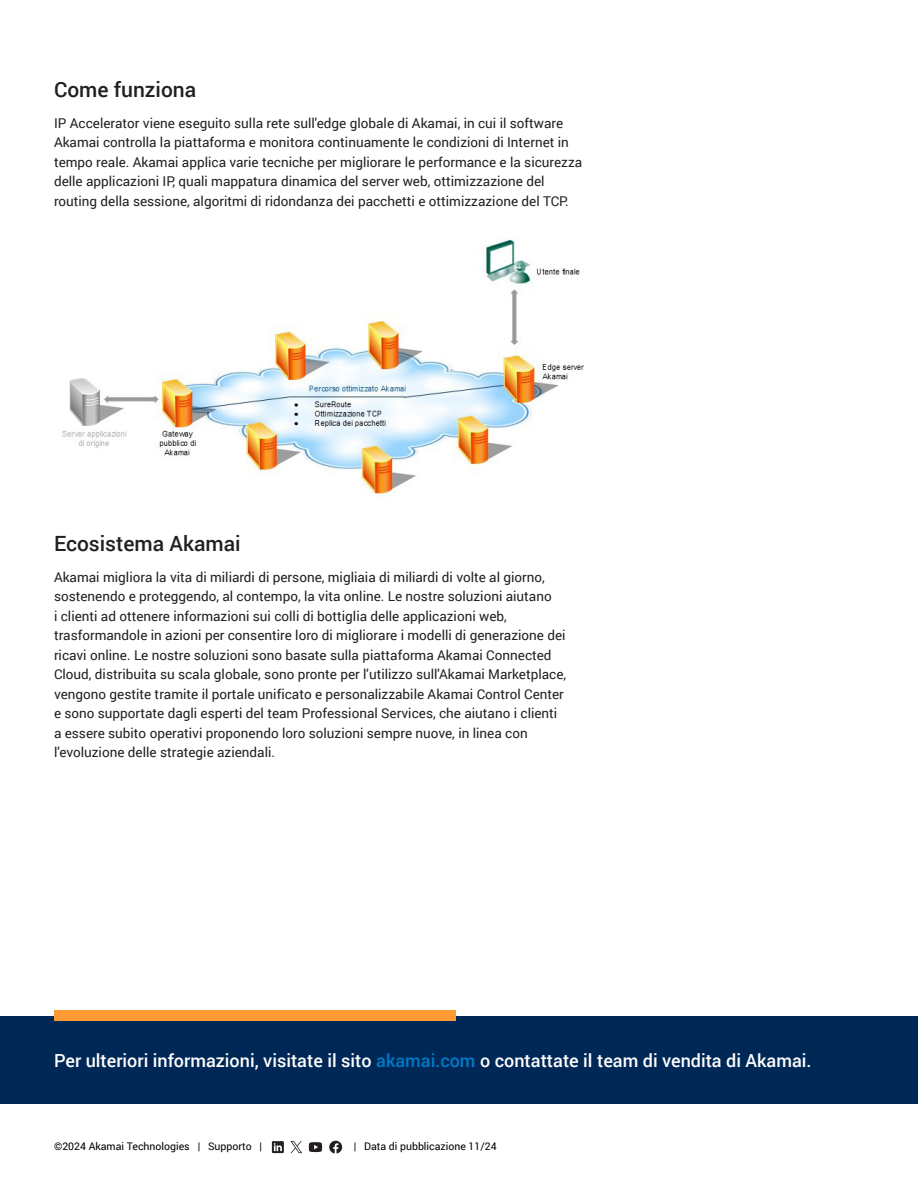
<style>
.page{position:relative;width:918px;height:1188px;background:#fff}
.page>*{position:absolute;margin:0;border:0;box-sizing:border-box;transform-origin:0 0}
.H2_Title{font:500 21px "Roboto";color:#231f20}
.CTA_on_Navy_Blue{font:500 18px "Roboto";color:#fff}
.Body{font:13.5px/19.5px "Roboto";color:#231f20}
.t1{font:10.5px "Roboto";color:#000}
.s1{color:#017ac6}
</style>
<div class="page">
<svg style="left:272px;top:1141px;width:12px;height:12px"></svg>
<svg style="left:290px;top:1141px;width:12px;height:12px"></svg>
<svg style="left:309px;top:1142px;width:13px;height:10px"></svg>
<svg style="left:329px;top:1141px;width:13px;height:13px"></svg>
<img style="left:62px;top:239px;width:522px;height:257px">
<div style="left:0;top:1016px;width:918px;height:87px;background:#002856"></div>
<div style="left:54px;top:1011px;width:401px;height:10px;background:#f93"></div>
<p class="H2_Title" style="left:54px;top:75px;width:144px">Come funziona</p>
<p class="Body" style="left:54px;top:113px;width:530px">IP Accelerator viene eseguito sulla rete sull'edge globale di Akamai, in cui il software Akamai controlla la piattaforma e monitora continuamente le condizioni di Internet in tempo reale. Akamai applica varie tecniche per migliorare le performance e la sicurezza delle applicazioni IP, quali mappatura dinamica del server web, ottimizzazione del routing della sessione, algoritmi di ridondanza dei pacchetti e ottimizzazione del TCP.</p>
<p class="H2_Title" style="left:54px;top:529px;width:188px">Ecosistema Akamai</p>
<p class="Body" style="left:54px;top:566px;width:514px">Akamai migliora la vita di miliardi di persone, migliaia di miliardi di volte al giorno, sostenendo e proteggendo, al contempo, la vita online. Le nostre soluzioni aiutano<br>i clienti ad ottenere informazioni sui colli di bottiglia delle applicazioni web, trasformandole in azioni per consentire loro di migliorare i modelli di generazione dei ricavi online. Le nostre soluzioni sono basate sulla piattaforma Akamai Connected Cloud, distribuita su scala globale, sono pronte per l'utilizzo sull'Akamai Marketplace, vengono gestite tramite il portale unificato e personalizzabile Akamai Control Center e sono supportate dagli esperti del team Professional Services, che aiutano i clienti a essere subito operativi proponendo loro soluzioni sempre nuove, in linea con l'evoluzione delle strategie aziendali.</p>
<p class="CTA_on_Navy_Blue" style="left:54px;top:1048px;width:759px">Per ulteriori informazioni, visitate il sito <span class="s1">akamai.com</span> o contattate il team di vendita di Akamai.</p>
<p class="t1" style="left:54px;top:1139px;width:210px">©2024 Akamai Technologies | Supporto |</p>
<p class="t1" style="left:354px;top:1139px;width:144px">| Data di pubblicazione 11/24</p>
</div>
